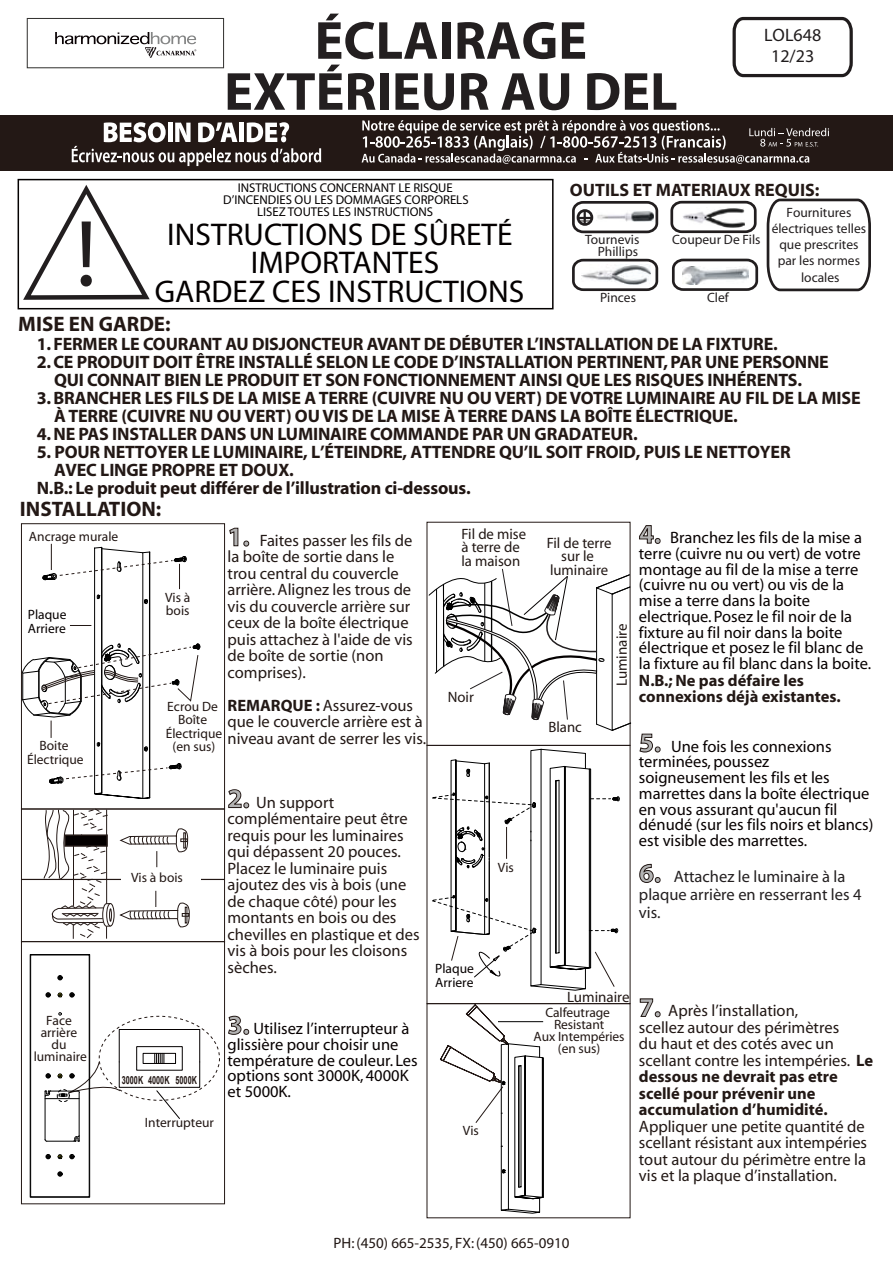
<style>
.page{position:relative;width:893px;height:1263px;background:#fff}
.page>*{position:absolute;margin:0;border:0;box-sizing:border-box;transform-origin:0 0}
.t1{font:94.8px "Myriad";color:#221e1f}
.t2{font:700 54px/51px "Myriad";color:#231f20;text-align:center}
.t3{font:31.5px/28.5px "Myriad";color:#040000;text-align:center}
.t4{font:700 21px "Myriad";color:#231815}
.t5{font:700 18px/18px "Myriad";letter-spacing:-.01em;color:#231815}
.t6{font:700 18px/18px "Myriad";letter-spacing:-.01em;color:#211714;text-align:center}
.t7{font:700 18px "Myriad";letter-spacing:-.01em;color:#201512}
.t8{font:18px/21.6px "Myriad";color:#201c1d;text-align:center}
.t9{font:16.5px/16.5px "Myriad";color:#221815}
.t10{font:16.5px/15.8px "Myriad";color:#070001}
.t11{font:16.5px/18px "Myriad";color:#231f20}
.t12{font:700 16.5px/16.5px "Myriad";color:#221815}
.t13{font:15px/13.5px "Myriad";color:#211714}
.t14{font:15px "Myriad";color:#201613}
.t15{font:15px "Myriad";color:#221815}
.t16{font:13.5px/16.2px "Myriad";color:#221e1f;text-align:right}
.t17{font:13.5px/13.5px "Myriad";color:#221714;text-align:center}
.t18{font:13.5px/12px "Myriad";letter-spacing:-.005em;color:#231815;text-align:center}
.t19{font:13.5px/13.5px "Myriad";color:#060001}
.t20{font:13.5px "Myriad";color:#221815}
.t21{font:12.75px/12px "Myriad";color:#040000;text-align:center}
.t22{font:700 11.1px "Arial";color:#231815;scale:.65 1}
.s1{color:#211714}
.s2{color:#231815}
.s3{font-weight:700;font-size:27px;color:#b3b3b3}
.s4{font-weight:700}
</style>
<div class="page">
<svg style="left:732px;top:16px;width:121px;height:62px"></svg>
<svg style="left:229px;top:527px;width:20px;height:19px"></svg>
<svg style="left:228px;top:789px;width:21px;height:19px"></svg>
<svg style="left:228px;top:1015px;width:21px;height:20px"></svg>
<svg style="left:639px;top:525px;width:21px;height:19px"></svg>
<svg style="left:639px;top:733px;width:21px;height:20px"></svg>
<svg style="left:639px;top:864px;width:21px;height:19px"></svg>
<svg style="left:639px;top:998px;width:21px;height:19px"></svg>
<svg style="left:670px;top:200px;width:87px;height:34px"></svg>
<svg style="left:572px;top:258px;width:87px;height:34px"></svg>
<svg style="left:572px;top:201px;width:87px;height:33px"></svg>
<svg style="left:672px;top:258px;width:87px;height:33px"></svg>
<img style="left:582px;top:265px;width:69px;height:20px">
<svg style="left:23px;top:185px;width:127px;height:115px"></svg>
<div style="left:18px;top:179px;width:536px;height:130px;border:2px solid #040000"></div>
<svg style="left:766px;top:198px;width:105px;height:94px"></svg>
<div style="left:0;top:115px;width:892px;height:56px;background:#231815"></div>
<svg style="left:72px;top:122px;width:249px;height:44px"></svg>
<svg style="left:362px;top:120px;width:467px;height:44px"></svg>
<div style="left:27px;top:18px;width:197px;height:50px;background:#fff;border:1px solid #363533"></div>
<svg style="left:55px;top:32px;width:141px;height:26px"></svg>
<svg style="left:428px;top:568px;width:204px;height:163px"></svg>
<div style="left:427px;top:745px;width:203px;height:259px;border:1px solid #231815"></div>
<svg style="left:426px;top:748px;width:194px;height:243px"></svg>
<svg style="left:439px;top:1003px;width:115px;height:211px"></svg>
<hr style="left:498px;top:1021px;width:45px;height:1px;background:#000">
<svg style="left:21px;top:523px;width:204px;height:286px"></svg>
<div style="left:21px;top:941px;width:204px;height:263px;border:1px solid #231815"></div>
<div style="left:21px;top:809px;width:204px;height:133px;border:1px solid #231815"></div>
<hr style="left:21px;top:879px;width:204px;height:1px;background:#231815">
<div style="left:121px;top:872px;width:80px;height:14px;background:#fff"></div>
<div style="left:106px;top:903px;width:8px;height:23px;border:1px solid #231815;border-radius:50%"></div>
<svg style="left:43px;top:808px;width:69px;height:131px"></svg>
<div style="left:64px;top:834px;width:44px;height:13px;background:#040000;border:2px solid #231815"></div>
<svg style="left:120px;top:828px;width:68px;height:39px"></svg>
<svg style="left:119px;top:891px;width:71px;height:37px"></svg>
<div style="left:30px;top:955px;width:59px;height:242px;border:1px solid #000"></div>
<svg style="left:58px;top:975px;width:4px;height:5px"></svg>
<svg style="left:70px;top:992px;width:4px;height:5px"></svg>
<svg style="left:46px;top:992px;width:5px;height:5px"></svg>
<svg style="left:70px;top:1154px;width:4px;height:5px"></svg>
<svg style="left:46px;top:1154px;width:5px;height:5px"></svg>
<svg style="left:58px;top:1172px;width:4px;height:4px"></svg>
<svg style="left:57px;top:993px;width:5px;height:4px"></svg>
<svg style="left:57px;top:1154px;width:5px;height:5px"></svg>
<hr style="left:45px;top:1091px;width:1px;height:48px;background:#000">
<hr style="left:79px;top:1093px;width:1px;height:48px;background:#000">
<svg style="left:45px;top:1135px;width:35px;height:7px"></svg>
<svg style="left:45px;top:1029px;width:156px;height:90px"></svg>
<svg style="left:21px;top:544px;width:180px;height:255px"></svg>
<hr style="left:506px;top:827px;width:1px;height:32px;background:#221815">
<h2 class="t2" style="left:224px;top:17px;width:455px">ÉCLAIRAGE<br>EXTÉRIEUR AU DEL</h2>
<p class="t8" style="left:764px;top:25px;width:59px">LOL648<br>12/23</p>
<p class="t5" style="left:570px;top:181px;width:251px">OUTILS ET MATERIAUX REQUIS:</p>
<p class="t21" style="left:223px;top:183px;width:247px">INSTRUCTIONS CONCERNANT LE RISQUE<br>D’INCENDIES OU LES DOMMAGES CORPORELS<br>LISEZ TOUTES LES INSTRUCTIONS</p>
<h3 class="t3" style="left:155px;top:222px;width:371px">INSTRUCTIONS DE SÛRETÉ<br>IMPORTANTES<br>GARDEZ CES INSTRUCTIONS</h3>
<p class="t16" style="left:772px;top:205px;width:96px;text-align:center">Fournitures électriques telles que prescrites par les normes locales</p>
<p class="t6" style="left:37px;top:335px;width:742px">1. FERMER LE COURANT AU DISJONCTEUR AVANT DE DÉBUTER L’INSTALLATION DE LA FIXTURE.</p>
<p class="t6" style="left:37px;top:353px;width:794px">2. CE PRODUIT DOIT ÊTRE INSTALLÉ SELON LE CODE D’INSTALLATION PERTINENT, PAR UNE PERSONNE<br>QUI CONNAIT BIEN LE PRODUIT ET SON FONCTIONNEMENT AINSI QUE LES RISQUES INHÉRENTS.</p>
<p class="t5" style="left:54px;top:389px;width:808px;text-indent:-17px"><span class="s1">3.</span> BRANCHER LES FILS DE LA MISE A TERRE (CUIVRE NU OU VERT) DE VOTRE LUMINAIRE AU FIL DE LA MISE<br>À TERRE (CUIVRE NU OU VERT) OU VIS DE LA MISE À TERRE DANS LA BOÎTE ÉLECTRIQUE.</p>
<p class="t5" style="left:37px;top:425px;width:602px">4. NE PAS INSTALLER DANS UN LUMINAIRE COMMANDE PAR UN GRADATEUR.</p>
<p class="t5" style="left:37px;top:443px;width:755px">5. POUR NETTOYER LE LUMINAIRE, L’ÉTEINDRE, ATTENDRE QU’IL SOIT FROID, PUIS LE NETTOYER</p>
<p class="t5" style="left:54px;top:461px;width:241px">AVEC LINGE PROPRE ET DOUX.</p>
<p class="t7" style="left:37px;top:479px;width:436px"><span class="s2">N.B.:</span> Le produit peut différer de l’illustration ci-dessous.</p>
<h1 class="t1" style="left:75px;top:207px;width:23px">!</h1>
<p class="t16" style="left:585px;top:234px;width:56px;line-height:12px">Tournevis<br>Phillips</p>
<p class="t16" style="left:672px;top:232px;width:90px">Coupeur De Fils</p>
<p class="t16" style="left:600px;top:290px;width:37px">Pinces</p>
<p class="t16" style="left:707px;top:290px;width:23px">Clef</p>
<p class="t4" style="left:18px;top:314px;width:154px">MISE EN GARDE:</p>
<p class="t4" style="left:20px;top:498px;width:143px">INSTALLATION:</p>
<p class="t9" style="left:228px;top:533px;width:187px"><span class="s3">1.</span> Faites passer les fils de la boîte de sortie dans le trou central du couvercle arrière. Alignez les trous de vis du couvercle arrière sur ceux de la boîte électrique puis attachez à l'aide de vis de boîte de sortie (non comprises).</p>
<p class="t9" style="left:228px;top:698px;width:200px"><span class="s4">REMARQUE :</span> Assurez-vous que le couvercle arrière est à niveau avant de serrer les vis.</p>
<p class="t17" style="left:29px;top:531px;width:91px">Ancrage murale</p>
<p class="t17" style="left:165px;top:591px;width:27px;text-align:left">Vis à bois</p>
<p class="t19" style="left:28px;top:608px;width:40px">Plaque<br>Arriere</p>
<p class="t17" style="left:166px;top:700px;width:58px">Ecrou De<br>Boîte<br>Électrique</p>
<p class="t18" style="left:39px;top:740px;width:31px">Boite</p>
<p class="t17" style="left:173px;top:740px;width:44px">(en sus)</p>
<p class="t18" style="left:27px;top:753px;width:58px">Électrique</p>
<p class="t17" style="left:34px;top:1015px;width:55px;line-height:12px">Face arrière du luminaire</p>
<p class="t17" style="left:131px;top:871px;width:53px">Vis à bois</p>
<p class="t9" style="left:228px;top:794px;width:194px"><span class="s3">2.</span> Un support complémentaire peut être requis pour les luminaires qui dépassent 20 pouces.<br>Placez le luminaire puis ajoutez des vis à bois (une de chaque côté) pour les montants en bois ou des chevilles en plastique et des vis à bois pour les cloisons sèches.</p>
<p class="t22" style="left:122px;top:1072px;width:117px">3000K 4000K 5000K</p>
<p class="t17" style="left:145px;top:1116px;width:70px">Interrupteur</p>
<p class="t10" style="left:228px;top:1021px;width:192px"><span class="s3">3.</span> Utilisez l’interrupteur à glissière pour choisir une température de couleur. Les options sont 3000K, 4000K et 5000K.</p>
<p class="t13" style="left:461px;top:527px;width:66px">Fil de mise à terre de la maison</p>
<p class="t13" style="left:448px;top:691px;width:28px">Noir</p>
<p class="t13" style="left:547px;top:537px;width:66px;text-align:center">Fil de terre sur le luminaire</p>
<p class="t13" style="left:548px;top:721px;width:35px">Blanc</p>
<p class="t15" style="left:614px;top:686px;width:64px;rotate:-90deg">Luminaire</p>
<p class="t20" style="left:498px;top:861px;width:18px">Vis</p>
<p class="t19" style="left:435px;top:962px;width:40px">Plaque<br>Arriere</p>
<p class="t20" style="left:463px;top:1124px;width:18px">Vis</p>
<p class="t15" style="left:567px;top:989px;width:64px">Luminaire</p>
<p class="t18" style="left:534px;top:1007px;width:93px">Calfeutrage<br>Resistant<br>Aux Intempéries (en sus)</p>
<p class="t10" style="left:639px;top:530px;width:234px"><span class="s3">4.</span> Branchez les fils de la mise a terre (cuivre nu ou vert) de votre montage au fil de la mise a terre (cuivre nu ou vert) ou vis de la mise a terre dans la boite electrique. Posez le fil noir de la fixture au fil noir dans la boite électrique et posez le fil blanc de la fixture au fil blanc dans la boite.</p>
<p class="t12" style="left:639px;top:672px;width:203px">N.B.; Ne pas défaire les connexions déjà existantes.</p>
<p class="t10" style="left:639px;top:739px;width:236px"><span class="s3">5.</span> Une fois les connexions terminées, poussez soigneusement les fils et les marrettes dans la boîte électrique en vous assurant qu'aucun fil dénudé (sur les fils noirs et blancs) est visible des marrettes.</p>
<p class="t11" style="left:639px;top:868px;width:224px"><span class="s3">6.</span> Attachez le luminaire à la plaque arrière en resserrant les 4 vis.</p>
<p class="t9" style="left:639px;top:1003px;width:236px"><span class="s3">7.</span> Après l’installation,<br>scellez autour des périmètres<br>du haut et des cotés avec un scellant contre les intempéries. <span class="s4">Le dessous ne devrait pas etre scellé pour prévenir une accumulation d’humidité.</span></p>
<p class="t9" style="left:639px;top:1119px;width:230px">Appliquer une petite quantité de scellant résistant aux intempéries tout autour du périmètre entre la vis et la plaque d’installation.</p>
<p class="t14" style="left:334px;top:1236px;width:237px">PH: (450) 665-2535, FX: (450) 665-0910</p>
</div>
